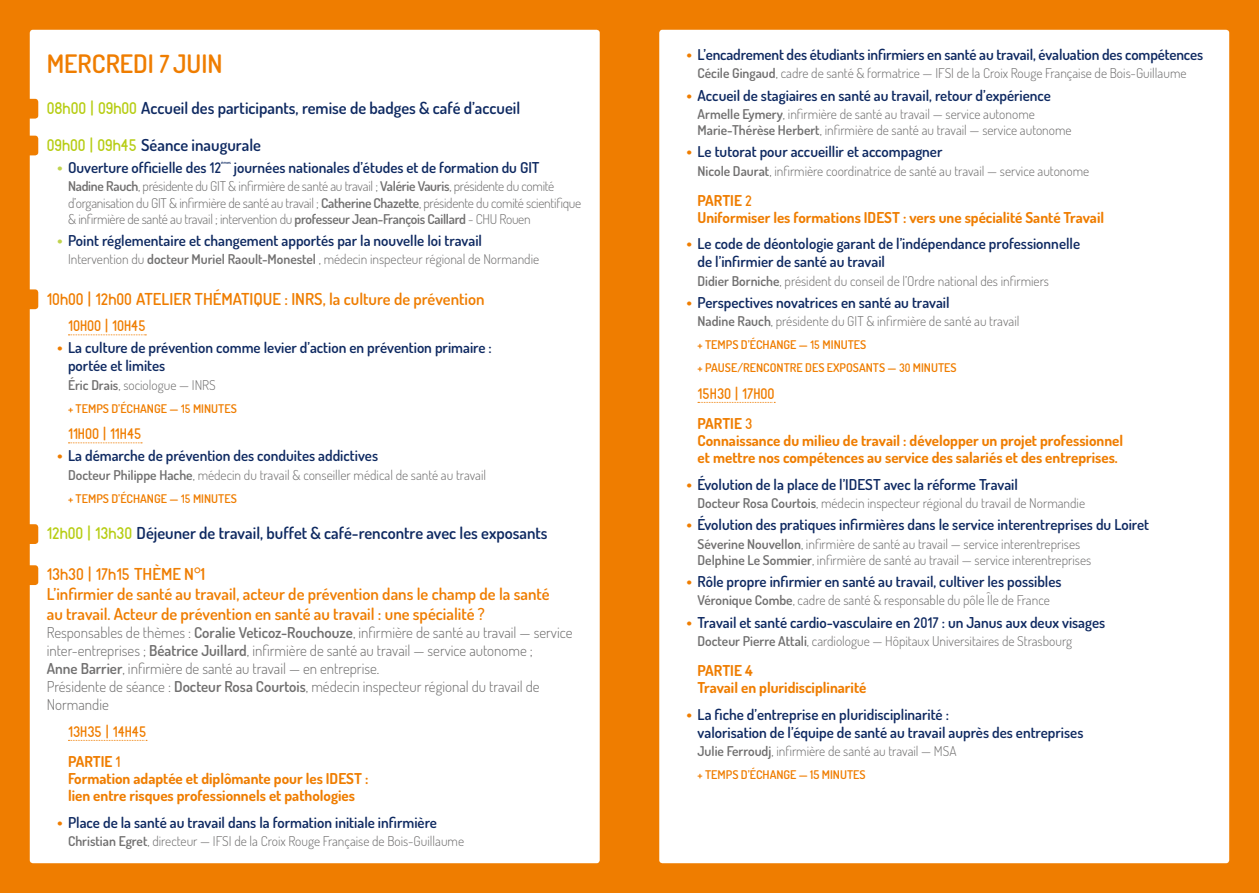
<style>
.page{position:relative;width:1259px;height:893px;background:#ef7d00}
.page>*{position:absolute;margin:0;border:0;box-sizing:border-box;transform-origin:0 0}
.t1{font:600 25.5px "Dosis";color:#ef7d00}
.t2{font:600 16.5px/19.8px "Dosis";color:#ef7d00}
.t3{font:600 16.5px "Dosis";color:#0e2961}
.t4{font:700 16.5px "Reef";color:#ef7d00}
.t5{font:600 15px/18px "Dosis";color:#0e2961}
.t6{font:700 15px/17.2px "Dosis";color:#ef7d00}
.t7{font:300 15px/18px "Dosis";color:#706f6f}
.t8{font:700 15px "Reef";color:#ef7d00}
.t9{font:300 13.5px/16.2px "Dosis";color:#706f6f}
.t10{font:300 13.5px/16.2px "Dosis";letter-spacing:-.02em;color:#706f6f}
.t11{font:600 12px/23px "Dosis";color:#ef7d00}
.t12{font:600 4.5px "Dosis";color:#0e2961}
.s1{font-family:"Reef";font-weight:700}
.s2{font-family:"Reef";font-weight:700;color:#b7cd14}
.s3{font-weight:800;color:#c0d34e}
.s4{font-weight:600}
.s5{font-weight:800;color:#ef7d00}
.s6{font-family:"Dosis";font-weight:600}
.s7{font-family:"Reef"}
</style>
<div class="page">
<div style="left:30px;top:30px;width:570px;height:833px;background:#fff;border-radius:3px"></div>
<div style="left:659px;top:30px;width:570px;height:833px;background:#fff;border-radius:3px"></div>
<svg style="left:68px;top:334px;width:78px;height:1px"></svg>
<svg style="left:68px;top:442px;width:74px;height:1px"></svg>
<svg style="left:68px;top:740px;width:79px;height:1px"></svg>
<svg style="left:0;top:99px;width:38px;height:20px"></svg>
<svg style="left:0;top:136px;width:38px;height:19px"></svg>
<svg style="left:0;top:289px;width:38px;height:20px"></svg>
<svg style="left:0;top:524px;width:38px;height:20px"></svg>
<svg style="left:0;top:565px;width:38px;height:20px"></svg>
<svg style="left:698px;top:402px;width:77px;height:1px"></svg>
<h1 class="t1" style="left:47px;top:47px;width:177px">MERCREDI <span class="s1">7</span>JUIN</h1>
<p class="t3" style="left:47px;top:97px;width:475px"><span class="s2">08h00 | 09h00</span> Accueil des participants, remise de badges &amp; café d’accueil</p>
<p class="t3" style="left:47px;top:134px;width:216px"><span class="s2">09h00 | 09h45</span> Séance inaugurale</p>
<p class="t5" style="left:57px;top:158px;width:165px"><span class="s3">•</span> Ouverture officielle des <span class="s1">12</span></p>
<p class="t12" style="left:221px;top:160px;width:11px">èmes</p>
<p class="t5" style="left:234px;top:158px;width:307px">journées nationales d’études et de formation du GIT</p>
<p class="t10" style="left:68px;top:178px;width:515px"><span class="s4">Nadine Rauch</span>, présidente du GIT &amp; infirmière de santé au travail ; <span class="s4">Valérie Vauris</span>, présidente du comité d’organisation du GIT &amp; infirmière de santé au travail ; <span class="s4">Catherine Chazette</span>, présidente du comité scientifique &amp; infirmière de santé au travail ; intervention du <span class="s4">professeur Jean-François Caillard</span> - CHU Rouen</p>
<p class="t5" style="left:57px;top:231px;width:426px"><span class="s3">•</span> Point réglementaire et changement apportés par la nouvelle loi travail</p>
<p class="t9" style="left:68px;top:251px;width:473px">Intervention du <span class="s4">docteur Muriel Raoult-Monestel</span> , médecin inspecteur régional de Normandie</p>
<p class="t2" style="left:47px;top:288px;width:439px"><span class="s1">10h00 | 12h00</span> ATELIER THÉMATIQUE : INRS, la culture de prévention</p>
<p class="t8" style="left:68px;top:316px;width:79px">10H00 | 10H45</p>
<p class="t5" style="left:68px;top:339px;width:425px;text-indent:-11px"><span class="s5">•</span> La culture de prévention comme levier d’action en prévention primaire : portée et limites</p>
<p class="t9" style="left:68px;top:376px;width:149px"><span class="s4">Éric Drais</span>, sociologue — INRS</p>
<p class="t11" style="left:68px;top:396px;width:170px">+ TEMPS D’ÉCHANGE — <span class="s1">15</span> MINUTES</p>
<p class="t8" style="left:68px;top:424px;width:75px">11H00 | 11H45</p>
<p class="t5" style="left:57px;top:446px;width:322px"><span class="s5">•</span> La démarche de prévention des conduites addictives</p>
<p class="t9" style="left:68px;top:466px;width:420px"><span class="s4">Docteur Philippe Hache</span>, médecin du travail &amp; conseiller médical de santé au travail</p>
<p class="t11" style="left:68px;top:486px;width:170px">+ TEMPS D’ÉCHANGE — <span class="s1">15</span> MINUTES</p>
<p class="t3" style="left:47px;top:523px;width:502px"><span class="s2">12h00 | 13h30</span> Déjeuner de travail, buffet &amp; café-rencontre avec les exposants</p>
<p class="t4" style="left:47px;top:564px;width:160px">13h30 | 17h15 <span class="s6">THÈME N°1</span></p>
<p class="t2" style="left:47px;top:584px;width:504px">L’infirmier de santé au travail, acteur de prévention dans le champ de la santé au travail. Acteur de prévention en santé au travail : une spécialité ?</p>
<p class="t7" style="left:47px;top:623px;width:527px">Responsables de thèmes : <span class="s4">Coralie Veticoz-Rouchouze</span>, infirmière de santé au travail — service inter‑entreprises ; <span class="s4">Béatrice Juillard</span>, infirmière de santé au travail — service autonome ;<br><span class="s4">Anne Barrier</span>, infirmière de santé au travail — en entreprise.<br>Présidente de séance : <span class="s4">Docteur Rosa Courtois</span>, médecin inspecteur régional du travail de Normandie</p>
<p class="t8" style="left:68px;top:722px;width:80px">13H35 | 14H45</p>
<p class="t6" style="left:68px;top:752px;width:302px">PARTIE <span class="s7">1<br></span>Formation adaptée et diplômante pour les IDEST : lien entre risques professionnels et pathologies</p>
<p class="t5" style="left:57px;top:813px;width:381px"><span class="s5">•</span> Place de la santé au travail dans la formation initiale infirmière</p>
<p class="t9" style="left:68px;top:832px;width:398px"><span class="s4">Christian Egret</span>, directeur — IFSI de la Croix Rouge Française de Bois-Guillaume</p>
<p class="t5" style="left:687px;top:45px;width:518px"><span class="s5">•</span> L’encadrement des étudiants infirmiers en santé au travail, évaluation des compétences</p>
<p class="t9" style="left:697px;top:65px;width:490px"><span class="s4">Cécile Gingaud</span>, cadre de santé &amp; formatrice — IFSI de la Croix Rouge Française de Bois-Guillaume</p>
<p class="t5" style="left:687px;top:86px;width:365px"><span class="s5">•</span> Accueil de stagiaires en santé au travail, retour d’expérience</p>
<p class="t9" style="left:697px;top:105px;width:375px"><span class="s4">Armelle Eymery</span>, infirmière de santé au travail — service autonome<br><span class="s4">Marie-Thérèse Herbert</span>, infirmière de santé au travail — service autonome</p>
<p class="t5" style="left:687px;top:142px;width:257px"><span class="s5">•</span> Le tutorat pour accueillir et accompagner</p>
<p class="t9" style="left:697px;top:162px;width:393px"><span class="s4">Nicole Daurat</span>, infirmière coordinatrice de santé au travail — service autonome</p>
<p class="t6" style="left:697px;top:191px;width:408px">PARTIE <span class="s7">2<br></span>Uniformiser les formations IDEST : vers une spécialité Santé Travail</p>
<p class="t5" style="left:697px;top:235px;width:384px;text-indent:-11px"><span class="s5">•</span> Le code de déontologie garant de l’indépendance professionnelle de l’infirmier de santé au travail</p>
<p class="t9" style="left:697px;top:272px;width:353px"><span class="s4">Didier Borniche</span>, président du conseil de l’Ordre national des infirmiers</p>
<p class="t5" style="left:687px;top:293px;width:264px"><span class="s5">•</span> Perspectives novatrices en santé au travail</p>
<p class="t9" style="left:697px;top:313px;width:323px"><span class="s4">Nadine Rauch</span>, présidente du GIT &amp; infirmière de santé au travail</p>
<p class="t11" style="left:697px;top:333px;width:261px">+ TEMPS D’ÉCHANGE — <span class="s1">15</span> MINUTES<br>+ PAUSE/RENCONTRE DES EXPOSANTS — <span class="s1">30</span> MINUTES</p>
<p class="t8" style="left:697px;top:384px;width:79px">15H30 | 17H00</p>
<p class="t6" style="left:697px;top:414px;width:427px">PARTIE <span class="s7">3<br></span>Connaissance du milieu de travail : développer un projet professionnel et mettre nos compétences au service des salariés et des entreprises.</p>
<p class="t5" style="left:687px;top:475px;width:332px"><span class="s5">•</span> Évolution de la place de l’IDEST avec la réforme Travail</p>
<p class="t9" style="left:697px;top:495px;width:389px"><span class="s4">Docteur Rosa Courtois</span>, médecin inspecteur régional du travail de Normandie</p>
<p class="t5" style="left:687px;top:515px;width:464px"><span class="s5">•</span> Évolution des pratiques infirmières dans le service interentreprises du Loiret</p>
<p class="t9" style="left:697px;top:535px;width:395px"><span class="s4">Séverine Nouvellon</span>, infirmière de santé au travail — service interentreprises<br><span class="s4">Delphine Le Sommier</span>, infirmière de santé au travail — service interentreprises</p>
<p class="t5" style="left:687px;top:572px;width:376px"><span class="s5">•</span> Rôle propre infirmier en santé au travail, cultiver les possibles</p>
<p class="t9" style="left:697px;top:592px;width:354px"><span class="s4">Véronique Combe</span>, cadre de santé &amp; responsable du pôle Île de France</p>
<p class="t5" style="left:687px;top:613px;width:420px"><span class="s5">•</span> Travail et santé cardio-vasculaire en <span class="s1">2017</span> : un Janus aux deux visages</p>
<p class="t9" style="left:697px;top:632px;width:376px"><span class="s4">Docteur Pierre Attali</span>, cardiologue — Hôpitaux Universitaires de Strasbourg</p>
<p class="t6" style="left:697px;top:661px;width:170px">PARTIE 4<br>Travail en pluridisciplinarité</p>
<p class="t5" style="left:697px;top:705px;width:387px;text-indent:-11px"><span class="s5">•</span> La fiche d’entreprise en pluridisciplinarité :<br>valorisation de l’équipe de santé au travail auprès des entreprises</p>
<p class="t9" style="left:697px;top:743px;width:260px"><span class="s4">Julie Ferroudj</span>, infirmière de santé au travail — MSA</p>
<p class="t11" style="left:697px;top:763px;width:170px">+ TEMPS D’ÉCHANGE — 15 MINUTES</p>
</div>
